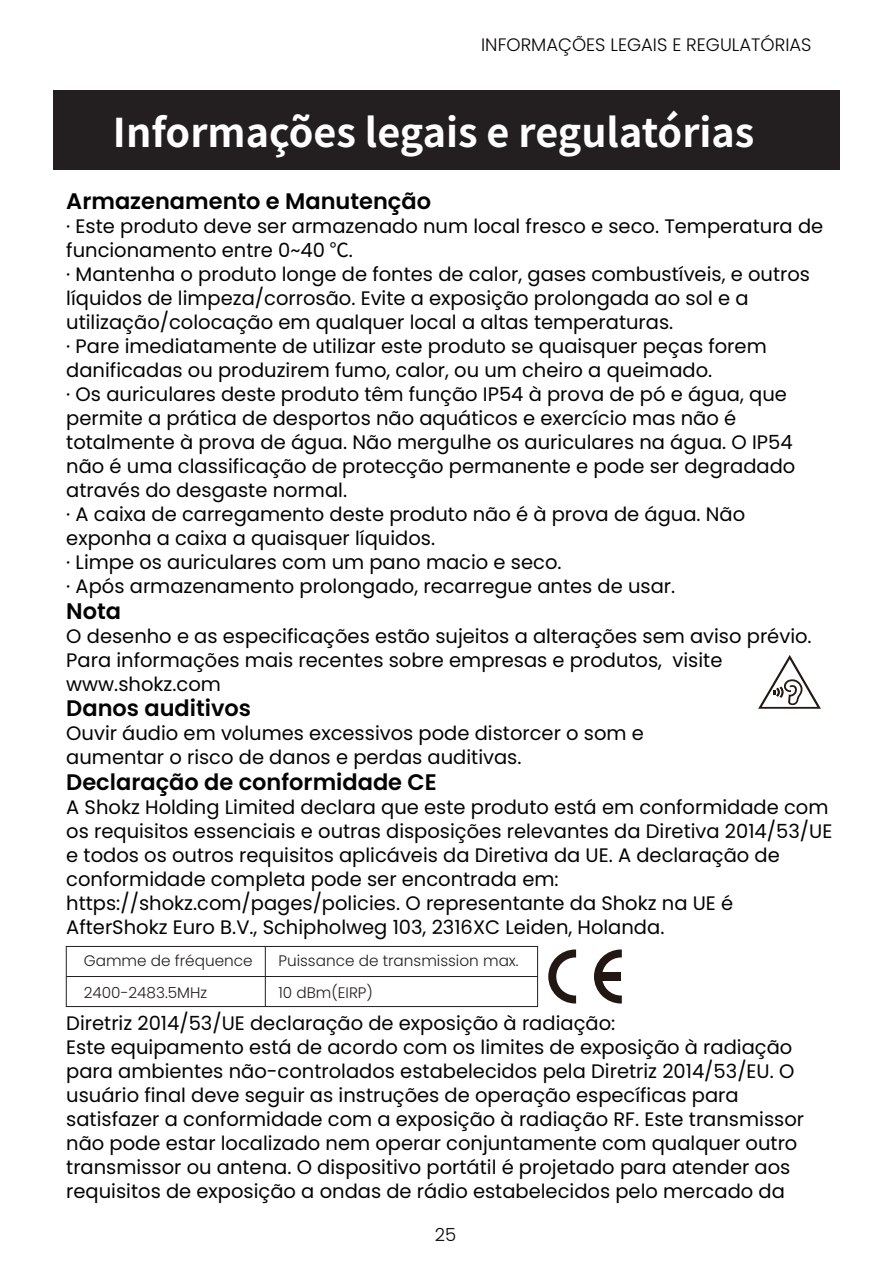
<style>
.page{position:relative;width:893px;height:1263px;background:#fff}
.page>*{position:absolute;margin:0;border:0;box-sizing:border-box;transform-origin:0 0}
.t1{font:700 39.6px "Noto Sans SC";color:#fff}
.t2{font:600 22.5px "Poppins";color:#030303}
.t3{font:19.5px/24px "Poppins";color:#030303}
.t4{font:300 18px "Poppins";color:#060303}
.t5{font:300 15.3px "Poppins";color:#231f20}
.s1{font-family:"Noto Sans Hans"}
</style>
<div class="page">
<div style="left:53px;top:90px;width:787px;height:79px;background:#231f20"></div>
<svg style="left:758px;top:655px;width:63px;height:54px"></svg>
<svg style="left:548px;top:949px;width:28px;height:54px"></svg>
<svg style="left:594px;top:949px;width:28px;height:54px"></svg>
<div style="left:599px;top:972px;width:22px;height:8px;background:#221713"></div>
<div style="left:66px;top:946px;width:472px;height:61px;border:1px solid #231f20"></div>
<hr style="left:66px;top:976px;width:472px;height:1px;background:#231f20">
<hr style="left:265px;top:946px;width:1px;height:60px;background:#231f20">
<p class="t4" style="left:481px;top:34px;width:332px">INFORMAÇÕES LEGAIS E REGULATÓRIAS</p>
<h1 class="t1" style="left:113px;top:110px;width:643px">Informações legais e regulatórias</h1>
<p class="t2" style="left:66px;top:188px;width:366px">Armazenamento e Manutenção</p>
<p class="t3" style="left:66px;top:215px;width:758px">· Este produto deve ser armazenado num local fresco e seco. Temperatura de funcionamento entre 0~40 <span class="s1">℃</span>.<br>· Mantenha o produto longe de fontes de calor, gases combustíveis, e outros líquidos de limpeza/corrosão. Evite a exposição prolongada ao sol e a utilização/colocação em qualquer local a altas temperaturas.<br>· Pare imediatamente de utilizar este produto se quaisquer peças forem danificadas ou produzirem fumo, calor, ou um cheiro a queimado.<br>· Os auriculares deste produto têm função IP54 à prova de pó e água, que permite a prática de desportos não aquáticos e exercício mas não é totalmente à prova de água. Não mergulhe os auriculares na água. O IP54 não é uma classificação de protecção permanente e pode ser degradado através do desgaste normal.<br>· A caixa de carregamento deste produto não é à prova de água. Não exponha a caixa a quaisquer líquidos.<br>· Limpe os auriculares com um pano macio e seco.<br>· Após armazenamento prolongado, recarregue antes de usar.</p>
<p class="t2" style="left:66px;top:598px;width:56px">Nota</p>
<p class="t3" style="left:66px;top:624px;width:747px">O desenho e as especificações estão sujeitos a alterações sem aviso prévio.<br>Para informações mais recentes sobre empresas e produtos, visite www.shokz.com</p>
<p class="t2" style="left:66px;top:695px;width:186px">Danos auditivos</p>
<p class="t3" style="left:66px;top:722px;width:579px">Ouvir áudio em volumes excessivos pode distorcer o som e aumentar o risco de danos e perdas auditivas.</p>
<p class="t2" style="left:66px;top:769px;width:372px">Declaração de conformidade CE</p>
<p class="t3" style="left:66px;top:795px;width:768px">A Shokz Holding Limited declara que este produto está em conformidade com os requisitos essenciais e outras disposições relevantes da Diretiva 2014/53/UE e todos os outros requisitos aplicáveis da Diretiva da UE. A declaração de conformidade completa pode ser encontrada em: https://shokz.com/pages/policies. O representante da Shokz na UE é AfterShokz Euro B.V., Schipholweg 103, 2316XC Leiden, Holanda.</p>
<p class="t5" style="left:84px;top:952px;width:170px">Gamme de fréquence</p>
<p class="t5" style="left:278px;top:952px;width:242px">Puissance de transmission max.</p>
<p class="t5" style="left:84px;top:984px;width:125px">2400-2483.5MHz</p>
<p class="t5" style="left:278px;top:984px;width:96px">10 dBm(EIRP)</p>
<p class="t3" style="left:66px;top:1011px;width:739px">Diretriz 2014/53/UE declaração de exposição à radiação:<br>Este equipamento está de acordo com os limites de exposição à radiação para ambientes não-controlados estabelecidos pela Diretriz 2014/53/EU. O usuário final deve seguir as instruções de operação específicas para satisfazer a conformidade com a exposição à radiação RF. Este transmissor não pode estar localizado nem operar conjuntamente com qualquer outro transmissor ou antena. O dispositivo portátil é projetado para atender aos requisitos de exposição a ondas de rádio estabelecidos pelo mercado da</p>
<p class="t4" style="left:435px;top:1225px;width:23px">25</p>
</div>
